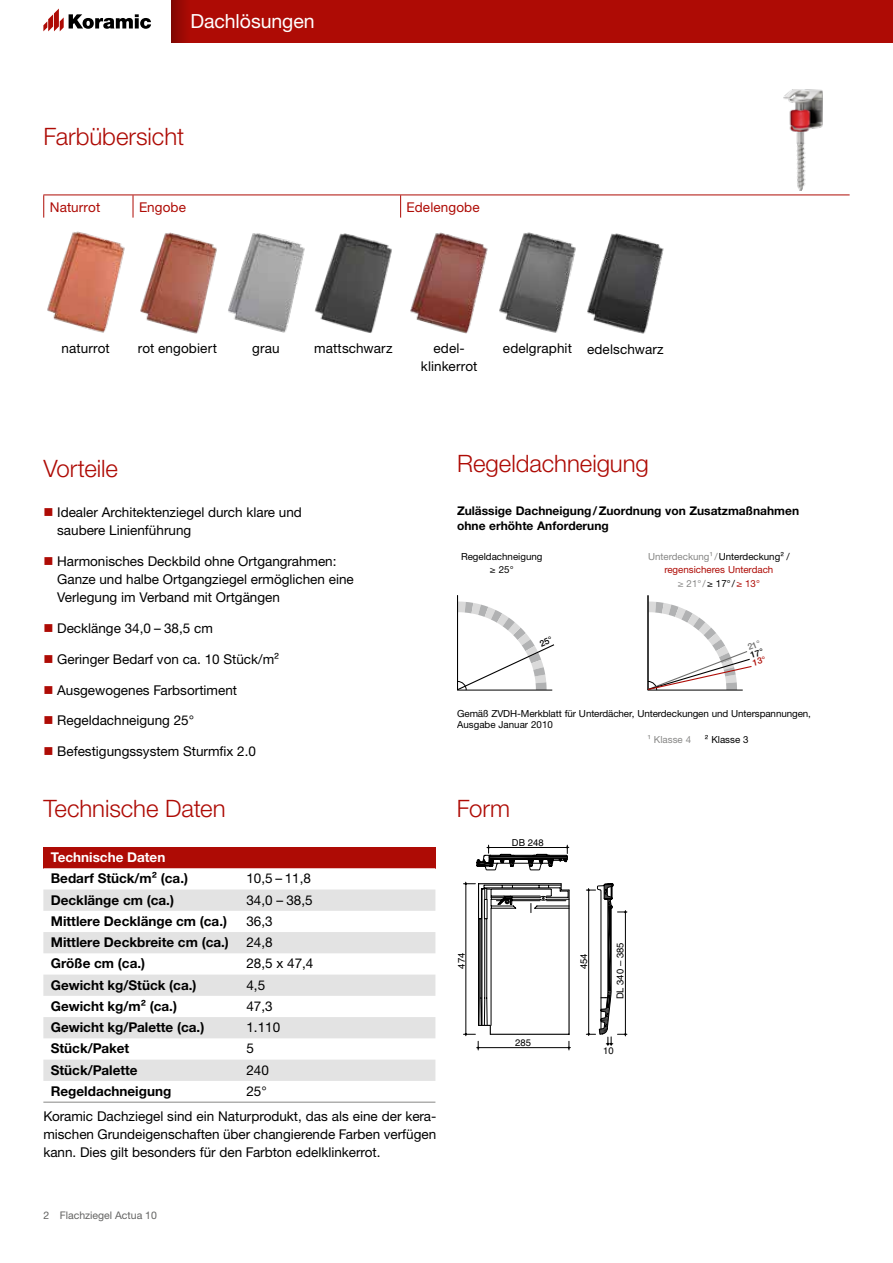
<style>
.page{position:relative;width:893px;height:1263px;background:#fff}
.page>*{position:absolute;margin:0;border:0;box-sizing:border-box;transform-origin:0 0}
.t1{font:300 24px "Helvetica Neue LTW1 G";letter-spacing:-.005em;color:#ae0b05}
.t2{font:19.5px "Helvetica Neue LTW1 G";letter-spacing:-.005em;color:#fff}
.t3{font:13.5px/18px "Helvetica Neue LTW1 G";color:#000}
.t4{font:700 13.5px "Helvetica Neue LTW1 G";color:#000}
.t5{font:13.5px "Helvetica Neue LTW1 G";letter-spacing:.01em;color:#ae0b05}
.t6{font:700 13.5px "Helvetica Neue LTW1 G";color:#fff}
.t7{font:700 12px/15px "Helvetica Neue LTW1 G";color:#000}
.t8{font:10.5px "Helvetica Neue LTW1 G";color:#636362}
.t9{font:9.75px/10.5px "Helvetica Neue LTW1 G";letter-spacing:-.01em;color:#000}
.t10{font:9.75px/13.5px "Helvetica Neue LTW1 G";color:#ae0b05;text-align:center}
.t11{font:9.75px "Helvetica Neue LTW1 G";color:#878786}
.t12{font:9.45px "Helvetica";color:#000}
.s1{color:#ae0b05}
.s2{color:#878786}
.s3{color:#000}
</style>
<div class="page">
<div style="left:171px;top:0;width:722px;height:43px;background:#ae0b05"></div>
<svg style="left:43px;top:9px;width:108px;height:22px"></svg>
<svg style="left:171px;top:0;width:15px;height:43px"></svg>
<svg style="left:463px;top:845px;width:164px;height:205px"></svg>
<div style="left:43px;top:847px;width:392px;height:21px;background:#ae0b05"></div>
<svg style="left:43px;top:868px;width:392px;height:234px"></svg>
<svg style="left:43px;top:889px;width:392px;height:192px;fill:#e3e3e3"></svg>
<hr style="left:43px;top:1102px;width:196px;height:1px;background:#878786">
<hr style="left:239px;top:1102px;width:196px;height:1px;background:#878786">
<hr style="left:457px;top:595px;width:1px;height:95px;background:#000">
<hr style="left:648px;top:595px;width:1px;height:95px;background:#000">
<hr style="left:43px;top:195px;width:807px;height:1px;background:#ae0b05">
<svg style="left:43px;top:195px;width:1px;height:23px"></svg>
<svg style="left:133px;top:195px;width:1px;height:23px"></svg>
<svg style="left:400px;top:195px;width:1px;height:23px"></svg>
<img style="left:314px;top:233px;width:78px;height:100px">
<img style="left:140px;top:232px;width:77px;height:102px">
<img style="left:228px;top:233px;width:77px;height:100px">
<img style="left:410px;top:232px;width:78px;height:102px">
<img style="left:499px;top:232px;width:77px;height:101px">
<img style="left:587px;top:233px;width:77px;height:101px">
<img style="left:47px;top:231px;width:78px;height:102px">
<img style="left:784px;top:89px;width:39px;height:102px">
<svg style="left:457px;top:601px;width:98px;height:90px"></svg>
<svg style="left:647px;top:601px;width:105px;height:90px"></svg>
<h2 class="t2" style="left:190px;top:9px;width:126px">Dachlösungen</h2>
<h1 class="t1" style="left:43px;top:121px;width:142px">Farbübersicht</h1>
<p class="t5" style="left:50px;top:199px;width:52px">Naturrot</p>
<p class="t5" style="left:139px;top:199px;width:49px">Engobe</p>
<p class="t5" style="left:407px;top:199px;width:75px">Edelengobe</p>
<p class="t3" style="left:62px;top:339px;width:50px">naturrot</p>
<p class="t3" style="left:138px;top:339px;width:81px">rot engobiert</p>
<p class="t3" style="left:252px;top:339px;width:29px">grau</p>
<p class="t3" style="left:314px;top:339px;width:80px">mattschwarz</p>
<p class="t3" style="left:421px;top:339px;width:58px;text-align:center">edel&shy;klinkerrot</p>
<p class="t3" style="left:503px;top:340px;width:162px">edelgraphit edelschwarz</p>
<h1 class="t1" style="left:43px;top:454px;width:76px">Vorteile</h1>
<p class="t3" style="left:57px;top:504px;width:246px;text-indent:-14px"><span class="s1">■</span> Idealer Architektenziegel durch klare und saubere Linienführung</p>
<p class="t3" style="left:57px;top:552px;width:298px;text-indent:-14px"><span class="s1">■</span> Harmonisches Deckbild ohne Ortgangrahmen:<br>Ganze und halbe Ortgangziegel ermöglichen eine<br>Verlegung im Verband mit Ortgängen</p>
<p class="t3" style="left:43px;top:619px;width:171px"><span class="s1">■</span> Decklänge 34,0 – 38,5 cm</p>
<p class="t3" style="left:43px;top:650px;width:237px"><span class="s1">■</span> Geringer Bedarf von ca. 10 Stück/m²</p>
<p class="t3" style="left:43px;top:681px;width:195px"><span class="s1">■</span> Ausgewogenes Farbsortiment</p>
<p class="t3" style="left:43px;top:711px;width:152px"><span class="s1">■</span> Regeldachneigung 25°</p>
<p class="t3" style="left:43px;top:742px;width:214px"><span class="s1">■</span> Befestigungssystem Sturmfix 2.0</p>
<h1 class="t1" style="left:43px;top:794px;width:184px">Technische Daten</h1>
<p class="t6" style="left:51px;top:849px;width:116px">Technische Daten</p>
<p class="t4" style="left:51px;top:870px;width:139px">Bedarf Stück/m² (ca.)</p>
<p class="t3" style="left:246px;top:869px;width:66px">10,5 – 11,8</p>
<p class="t4" style="left:51px;top:891px;width:125px">Decklänge cm (ca.)</p>
<p class="t3" style="left:246px;top:891px;width:68px">34,0 – 38,5</p>
<p class="t4" style="left:51px;top:913px;width:178px">Mittlere Decklänge cm (ca.)</p>
<p class="t3" style="left:246px;top:912px;width:28px">36,3</p>
<p class="t4" style="left:51px;top:934px;width:180px">Mittlere Deckbreite cm (ca.)</p>
<p class="t3" style="left:246px;top:933px;width:28px">24,8</p>
<p class="t4" style="left:51px;top:955px;width:96px">Größe cm (ca.)</p>
<p class="t3" style="left:246px;top:954px;width:69px">28,5 x 47,4</p>
<p class="t4" style="left:51px;top:976px;width:147px">Gewicht kg/Stück (ca.)</p>
<p class="t3" style="left:246px;top:976px;width:20px">4,5</p>
<p class="t4" style="left:51px;top:998px;width:128px">Gewicht kg/m² (ca.)</p>
<p class="t3" style="left:246px;top:997px;width:28px">47,3</p>
<p class="t4" style="left:51px;top:1019px;width:155px">Gewicht kg/Palette (ca.)</p>
<p class="t3" style="left:246px;top:1018px;width:35px">1.110</p>
<p class="t4" style="left:51px;top:1040px;width:80px">Stück/Paket</p>
<p class="t3" style="left:246px;top:1039px;width:9px">5</p>
<p class="t4" style="left:51px;top:1061px;width:88px">Stück/Palette</p>
<p class="t3" style="left:246px;top:1061px;width:24px">240</p>
<p class="t4" style="left:51px;top:1083px;width:122px">Regeldachneigung</p>
<p class="t3" style="left:43px;top:1079px;width:394px;line-height:24.8px;text-indent:203px">25°<br>Koramic Dachziegel sind ein Naturprodukt, das als eine der kera-</p>
<p class="t3" style="left:43px;top:1125px;width:394px">mischen Grundeigenschaften über changierende Farben verfügen kann. Dies gilt besonders für den Farbton edelklinkerrot.</p>
<p class="t8" style="left:43px;top:1209px;width:115px">2 Flachziegel Actua 10</p>
<h1 class="t1" style="left:457px;top:449px;width:193px">Regeldachneigung</h1>
<p class="t7" style="left:457px;top:503px;width:344px">Zulässige Dachneigung / Zuordnung von Zusatzmaßnahmen ohne erhöhte Anforderung</p>
<p class="t9" style="left:461px;top:549px;width:83px;line-height:13.5px;text-align:center">Regeldachneigung ≥ 25°</p>
<p class="t10" style="left:648px;top:549px;width:143px"><span class="s2">Unterdeckung¹ /</span> <span class="s3">Unterdeckung² / </span>regensicheres Unterdach<br><span class="s2">≥ 21° /</span> <span class="s3">≥ 17° /</span>≥ 13°</p>
<p class="t9" style="left:457px;top:708px;width:355px">Gemäß ZVDH-Merkblatt für Unterdächer, Unterdeckungen und Unterspannungen,<br>Ausgabe Januar 2010</p>
<p class="t11" style="left:647px;top:733px;width:45px">¹ Klasse 4</p>
<p class="t9" style="left:705px;top:734px;width:45px">² Klasse 3</p>
<h1 class="t1" style="left:457px;top:794px;width:55px">Form</h1>
<p class="t12" style="left:454px;top:969px;width:17px;rotate:-90deg">474</p>
<p class="t12" style="left:512px;top:835px;width:33px">DB 248</p>
<p class="t12" style="left:515px;top:1036px;width:17px">285</p>
<p class="t12" style="left:577px;top:969px;width:17px;rotate:-90deg">454</p>
<p class="t12" style="left:613px;top:999px;width:58px;rotate:-90deg">DL 340 – 385</p>
<p class="t12" style="left:603px;top:1043px;width:12px">10</p>
</div>
